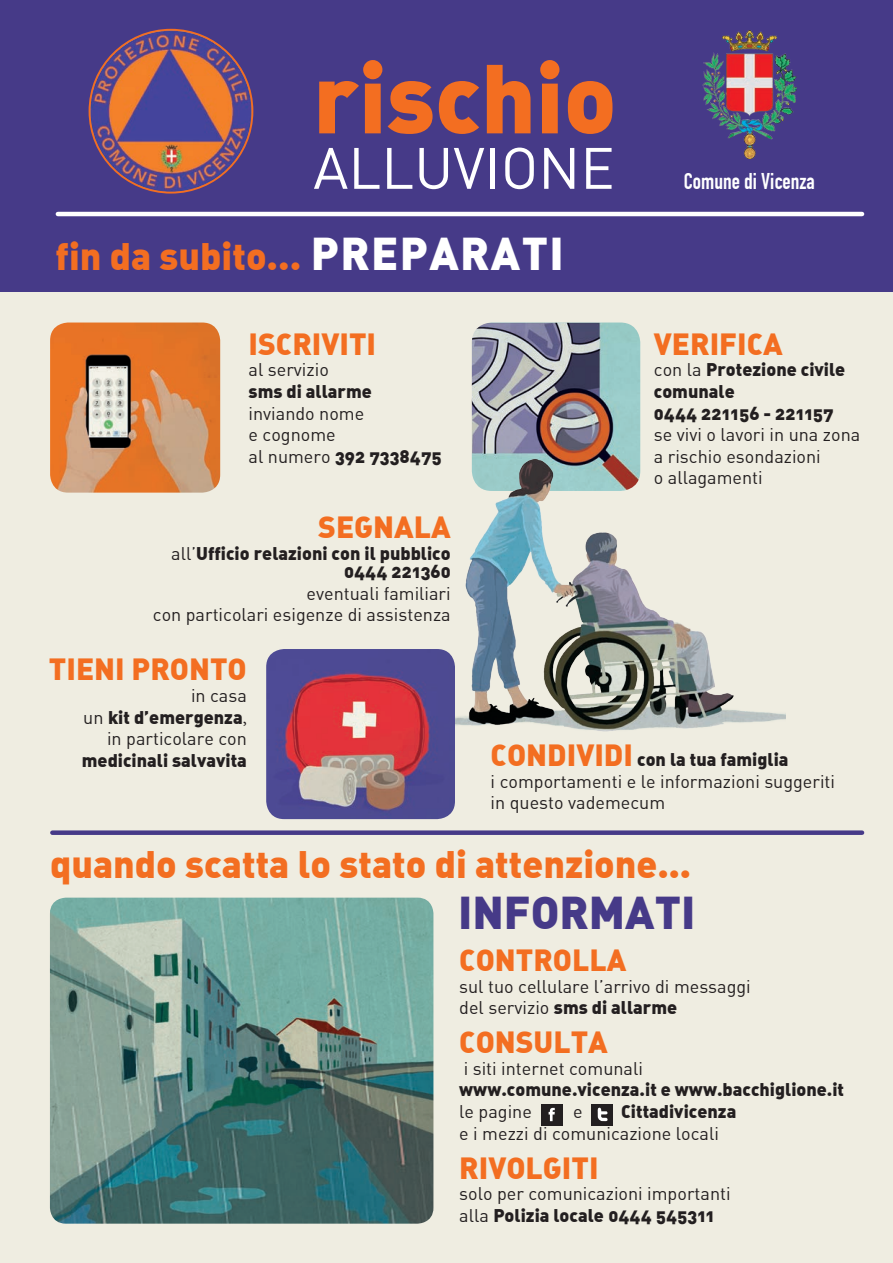
<style>
.page{position:relative;width:893px;height:1263px;background:#fff}
.page>*{position:absolute;margin:0;border:0;box-sizing:border-box;transform-origin:0 0}
.t1{font:96.15px "DIN Black Alternate";color:#f36e21}
.t2{font:57.45px "DIN Bek";color:#fff}
.t3{font:45px "DIN Black Alternate";color:#463a88}
.t4{font:37.5px "DIN Black Alternate";color:#f36e21}
.t5{font:30px "DIN Black Alternate";color:#f36e21}
.t6{font:700 22.35px "DIN Condensed";color:#fff}
.t7{font:18px/21.6px "DIN Bek";color:#231f20}
.t8{font:18px/21.6px "DIN Black Alternate";color:#231f20}
.s1{font-size:45px;color:#fff}
.s2{font-family:"DIN Bek"}
.s3{font-family:"Minion Pro"}
.s4{font-size:30px;color:#f36e21}
</style>
<div class="page">
<div style="left:0;top:2px;width:893px;height:1261px;background:#efede1"></div>
<img style="left:472px;top:322px;width:168px;height:133px">
<img style="left:455px;top:455px;width:331px;height:277px">
<div style="left:0;top:0;width:893px;height:292px;background:#463a88"></div>
<img style="left:50px;top:322px;width:170px;height:171px">
<img style="left:266px;top:649px;width:189px;height:170px">
<hr style="left:58px;top:212px;width:804px;height:4px;background:#fff">
<div style="left:52px;top:830px;width:810px;height:5px;background:#463a88"></div>
<div style="left:541px;top:1104px;width:21px;height:21px;background:#231f20"></div>
<svg style="left:549px;top:1108px;width:6px;height:13px"></svg>
<div style="left:591px;top:1104px;width:22px;height:21px;background:#231f20"></div>
<svg style="left:598px;top:1108px;width:9px;height:13px"></svg>
<img style="left:50px;top:898px;width:383px;height:326px">
<img style="left:703px;top:30px;width:93px;height:128px">
<img style="left:90px;top:30px;width:162px;height:163px;border-radius:81px">
<h1 class="t1" style="left:313px;top:34px;width:305px">rischio</h1>
<h2 class="t2" style="left:313px;top:132px;width:303px">ALLUVIONE</h2>
<h3 class="t4" style="left:56px;top:231px;width:510px">fin da subito... <span class="s1">PREPARATI</span></h3>
<h3 class="t5" style="left:249px;top:324px;width:129px">ISCRIVITI</h3>
<p class="t7" style="left:249px;top:359px;width:82px">al servizio</p>
<p class="t8" style="left:249px;top:380px;width:125px">sms di allarme</p>
<p class="t7" style="left:249px;top:402px;width:117px">inviando nome e cognome</p>
<p class="t8" style="left:249px;top:444px;width:195px"><span class="s2">al numero</span> 392 7338475</p>
<p class="t6" style="left:684px;top:169px;width:133px">Comune di Vicenza</p>
<h3 class="t5" style="left:654px;top:324px;width:130px">VERIFICA</h3>
<p class="t8" style="left:654px;top:358px;width:193px"><span class="s2">con la</span> Protezione civile comunale<br>0444 221156 - 221157</p>
<p class="t7" style="left:654px;top:424px;width:208px">se vivi o lavori in una zona a rischio esondazioni<br>o allagamenti</p>
<h3 class="t5" style="left:318px;top:507px;width:134px">SEGNALA</h3>
<p class="t8" style="left:171px;top:544px;width:281px;line-height:18px;text-align:right"><span class="s2">all’</span>Ufficio relazioni con il pubblico<br>0444 221360</p>
<p class="t7" style="left:153px;top:582px;width:299px;text-align:right">eventuali familiari<br>con particolari esigenze di assistenza</p>
<h3 class="t5" style="left:49px;top:649px;width:199px">TIENI PRONTO</h3>
<p class="t7" style="left:191px;top:684px;width:57px">in casa</p>
<p class="t8" style="left:83px;top:705px;width:165px"><span class="s2">un</span> kit d’emergenza<span class="s3">,</span></p>
<p class="t7" style="left:107px;top:727px;width:141px">in particolare con</p>
<p class="t8" style="left:82px;top:748px;width:166px">medicinali salvavita</p>
<p class="t8" style="left:491px;top:748px;width:299px"><span class="s4">CONDIVIDI</span> con la tua famiglia</p>
<p class="t7" style="left:491px;top:770px;width:346px">i comportamenti e le informazioni suggeriti in questo vademecum</p>
<h3 class="t4" style="left:50px;top:839px;width:643px">quando scatta lo stato di attenzione…</h3>
<h3 class="t3" style="left:458px;top:883px;width:239px">INFORMATI</h3>
<h3 class="t5" style="left:459px;top:940px;width:169px">CONTROLLA</h3>
<p class="t7" style="left:459px;top:975px;width:293px">sul tuo cellulare l’arrivo di messaggi</p>
<p class="t8" style="left:459px;top:996px;width:219px"><span class="s2">del servizio</span> sms di allarme</p>
<h3 class="t5" style="left:459px;top:1022px;width:150px">CONSULTA</h3>
<p class="t7" style="left:464px;top:1057px;width:181px">i siti internet comunali</p>
<p class="t8" style="left:459px;top:1078px;width:386px">www.comune.vicenza.it e www.bacchiglione.it</p>
<p class="t7" style="left:459px;top:1100px;width:74px">le pagine</p>
<p class="t7" style="left:573px;top:1100px;width:11px">e</p>
<p class="t8" style="left:621px;top:1100px;width:117px">Cittadivicenza</p>
<p class="t7" style="left:459px;top:1122px;width:261px">e i mezzi di comunicazione locali</p>
<h3 class="t5" style="left:459px;top:1148px;width:141px">RIVOLGITI</h3>
<p class="t7" style="left:459px;top:1183px;width:273px">solo per comunicazioni importanti</p>
<p class="t8" style="left:459px;top:1203px;width:257px"><span class="s2">alla</span> Polizia locale 0444 545311</p>
</div>
